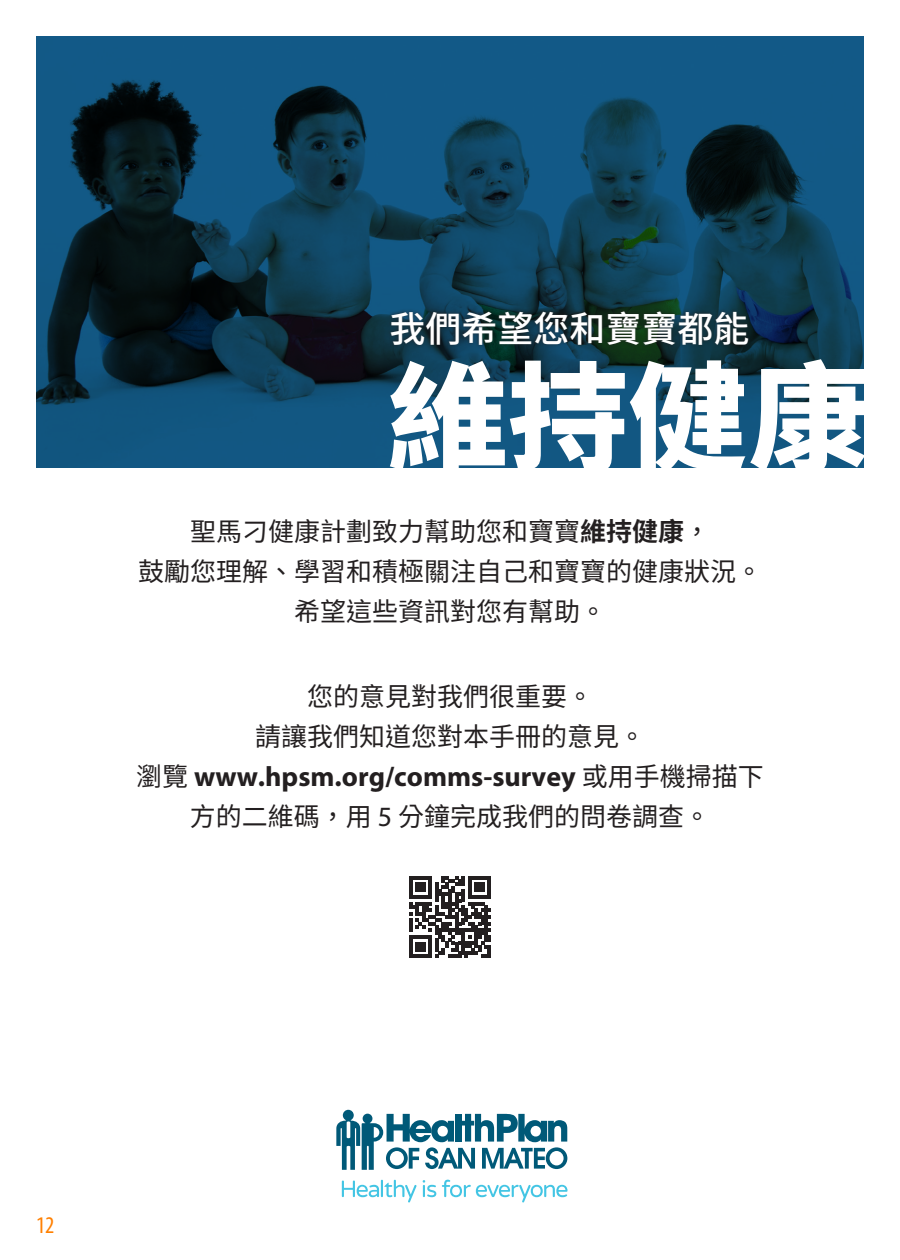
<style>
.page{position:relative;width:900px;height:1260px;background:#fff}
.page>*{position:absolute;margin:0;border:0;box-sizing:border-box;transform-origin:0 0}
.t1{font:900 118px "Noto Sans CJ Ktc";color:#fff}
.t2{font:500 36px "Noto Sans CJ Ktc";color:#fff}
.t3{font:700 28px "Myriad Pro";color:#231f20}
.t4{font:26px/40px "Noto Sans CJ Ktc";color:#231f20;text-align:center}
.t5{font:condensed 24px "Myriad Pro";color:#ff8000}
.s1{font-weight:700}
.s2{font-family:"Noto Sans CJ Ktc";font-weight:400;font-size:26px}
.s3{font-family:"Myriad Pro";font-size:28px}
</style>
<div class="page">
<svg style="left:36px;top:36px;width:828px;height:432px;background:#0f4463"></svg>
<div style="left:387px;top:307px;width:365px;height:42px;background:#231f20;opacity:.75"></div>
<svg style="left:409px;top:876px;width:82px;height:82px"></svg>
<svg style="left:342px;top:1180px;width:74px;height:22px"></svg>
<svg style="left:423px;top:1180px;width:13px;height:17px"></svg>
<svg style="left:442px;top:1180px;width:126px;height:22px"></svg>
<svg style="left:336px;top:1110px;width:231px;height:60px"></svg>
<p class="t2" style="left:389px;top:308px;width:361px">我們希望您和寶寶都能</p>
<p class="t1" style="left:387px;top:352px;width:483px">維持健康</p>
<p class="t4" style="left:138px;top:512px;width:625px">聖馬刁健康計劃致力幫助您和寶寶<span class="s1">維持健康</span>，<br>鼓勵您理解、學習和積極關注自己和寶寶的健康狀況。希望這些資訊對您有幫助。</p>
<p class="t4" style="left:255px;top:677px;width:391px">您的意見對我們很重要。<br>請讓我們知道您對本手冊的意見。</p>
<p class="t3" style="left:136px;top:759px;width:629px"><span class="s2">瀏覽</span> www.hpsm.org/comms-survey <span class="s2">或用手機掃描下</span></p>
<p class="t4" style="left:190px;top:797px;width:522px">方的二維碼，用 <span class="s3">5</span> 分鐘完成我們的問卷調查。</p>
<p class="t5" style="left:36px;top:1211px;width:20px">12</p>
</div>
